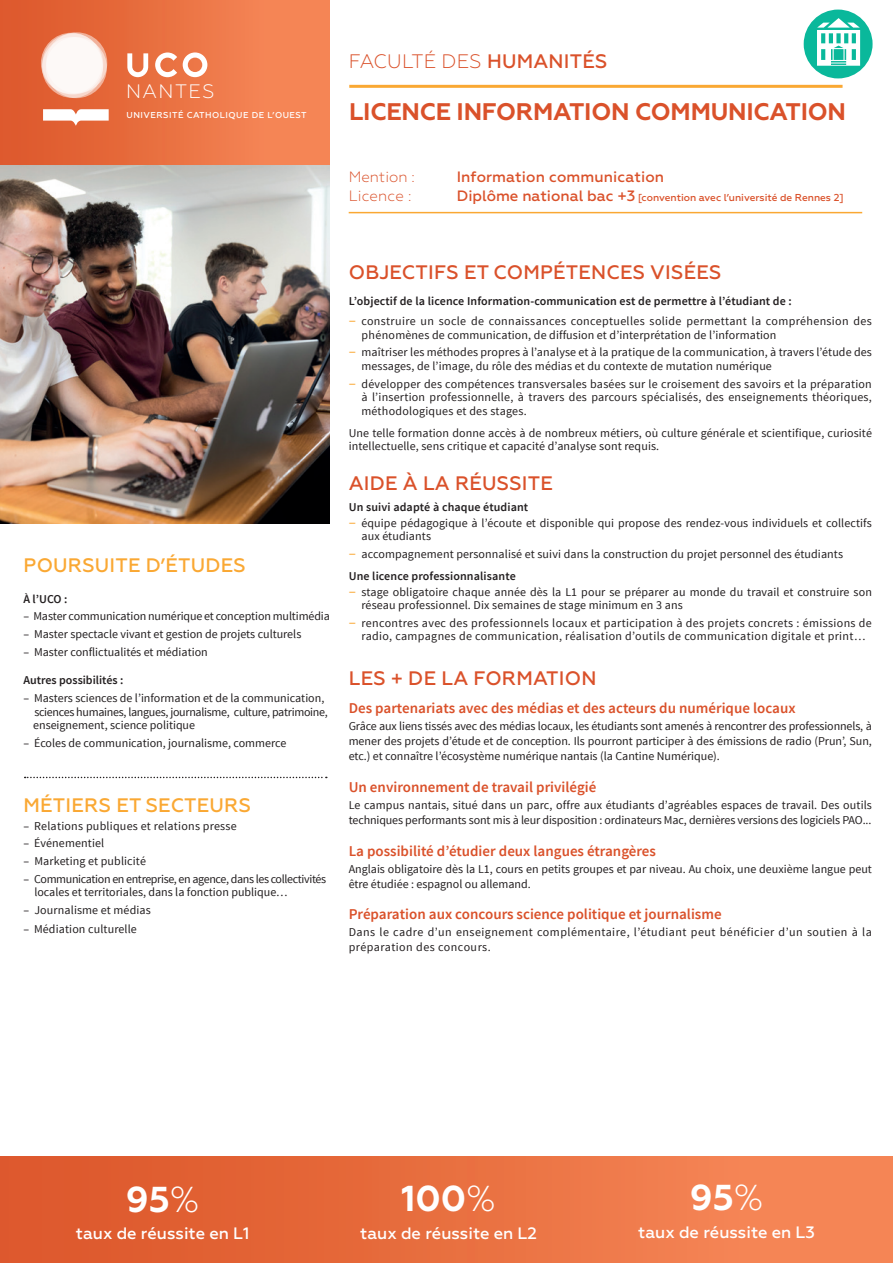
<style>
.page{position:relative;width:893px;height:1263px;background:#fff}
.page>*{position:absolute;margin:0;border:0;box-sizing:border-box;transform-origin:0 0}
.H3-chiffres_clés{font:700 36px "Geometria";color:#fff}
.H3-titredescform{font:700 24px "Geometria";letter-spacing:-.01em;color:#da512a}
.texte_courant_petit{font:500 19.5px "Geometria";letter-spacing:.01em;color:#da512a}
.H3-titredescform-2{font:500 19.5px "Geometria";letter-spacing:.01em;color:#da512a}
.H2_Fac{font:300 19.5px "Geometria";letter-spacing:.01em;color:#da512a}
.H3-titredescform-3{font:500 19.5px "Geometria";letter-spacing:.01em;color:#faa833}
.texte_courant{font:500 19.5px "Geometria";letter-spacing:.01em;color:#faa833}
.t1{font:300 19.5px "Geometria";letter-spacing:.075em;color:#fff}
.H3-chiffres_clés-2{font:500 16.5px "Geometria";color:#fff}
.chapo_txt-courant{font:600 15px "Source Sans Pro";color:#da512a}
.H2_domaine-mention-e{font:500 15px "Geometria";letter-spacing:.01em;color:#da512a}
.H2_domaine-mention-e-2{font:300 15px "Geometria";color:#da512a}
.texte_courant-2{font:12px/13.5px "Source Sans Pro";letter-spacing:.01em;color:#231f20}
.texte_courant-3{font:12px/15px "Source Sans Pro";letter-spacing:-.01em;color:#231f20}
.texte_courant-4{font:12px/13.5px "Source Sans Pro";letter-spacing:.03em;color:#231f20;text-align:center}
.texte_courant_petit-2{font:12px/13.5px "Source Sans Pro";letter-spacing:.01em;color:#231f20}
.chapo_txt-courant-2{font:600 12px "Source Sans Pro";letter-spacing:.01em;color:#231f20}
.texte_courant-5{font:12px/15px "Source Sans Pro";letter-spacing:.04em;color:#231f20}
.texte_courant-6{font:12px/13.5px "Source Sans Pro";letter-spacing:-.03em;color:#231f20}
.texte_courant-7{font:600 12px "Source Sans Pro";color:#231f20}
.H2_domaine-mention-e-3{font:500 10.05px "Geometria";color:#da512a}
.t2{font:500 8.55px "Geometria";letter-spacing:.055em;color:#fff}
.s1{font-weight:500}
.s2{font-size:15px}
.s3{font-size:15px;color:#faa833}
.s4{font-weight:300}
</style>
<div class="page">
<hr style="left:349px;top:212px;width:513px;height:1px;background:#faa833">
<hr style="left:349px;top:85px;width:493px;height:3px;background:#faa833">
<img style="left:0;top:165px;width:330px;height:359px">
<svg style="left:25px;top:777px;width:302px;height:1px"></svg>
<div style="left:0;top:1157px;width:893px;height:106px;background:linear-gradient(to right,#db5529,#f88a5a)"></div>
<div style="left:804px;top:10px;width:69px;height:68px;background:#0ab89b;border-radius:50%"></div>
<svg style="left:817px;top:18px;width:43px;height:48px"></svg>
<div style="left:0;top:0;width:330px;height:165px;background:linear-gradient(to right,#dc582b,#f88b5a)"></div>
<svg style="left:46px;top:32px;width:61px;height:61px"></svg>
<svg style="left:42px;top:33px;width:61px;height:62px"></svg>
<svg style="left:46px;top:37px;width:61px;height:61px"></svg>
<svg style="left:43px;top:109px;width:66px;height:17px"></svg>
<svg style="left:127px;top:53px;width:21px;height:24px"></svg>
<svg style="left:183px;top:52px;width:24px;height:25px"></svg>
<svg style="left:155px;top:52px;width:22px;height:25px"></svg>
<p class="t1" style="left:126px;top:80px;width:90px">NANTES</p>
<p class="t2" style="left:127px;top:110px;width:182px">UNIVERSITÉ CATHOLIQUE DE L’OUEST</p>
<p class="H2_Fac" style="left:349px;top:50px;width:260px">FACULTÉ DES <span class="s1">HUMANITÉS</span></p>
<p class="H3-titredescform" style="left:349px;top:97px;width:498px">LICENCE INFORMATION COMMUNICATION</p>
<p class="H2_domaine-mention-e-2" style="left:349px;top:168px;width:68px">Mention :</p>
<p class="H2_domaine-mention-e" style="left:457px;top:168px;width:209px">Information communication</p>
<p class="H2_domaine-mention-e-2" style="left:349px;top:187px;width:64px">Licence :</p>
<p class="H2_domaine-mention-e-3" style="left:457px;top:192px;width:388px"><span class="s2">Diplôme national bac +3</span> [convention avec l’université de Rennes 2]</p>
<p class="H3-titredescform-3" style="left:24px;top:554px;width:224px">POURSUITE D’ÉTUDES</p>
<p class="texte_courant-7" style="left:23px;top:591px;width:45px">À l’UCO :</p>
<p class="texte_courant-3" style="left:23px;top:609px;width:308px">– Master communication numérique et conception multimédia</p>
<p class="texte_courant-2" style="left:23px;top:628px;width:279px">– Master spectacle vivant et gestion de projets culturels</p>
<p class="texte_courant-2" style="left:23px;top:645px;width:186px">– Master conflictualités et médiation</p>
<p class="texte_courant-7" style="left:23px;top:673px;width:102px">Autres possibilités :</p>
<p class="texte_courant-2" style="left:33px;top:691px;width:296px;text-indent:-10px">– Masters sciences de l’information et de la communication, sciences humaines, langues, journalisme, culture, patrimoine, enseignement, science politique</p>
<p class="texte_courant-2" style="left:23px;top:736px;width:264px">– Écoles de communication, journalisme, commerce</p>
<p class="texte_courant" style="left:24px;top:793px;width:229px">MÉTIERS ET SECTEURS</p>
<p class="texte_courant-2" style="left:23px;top:819px;width:215px">– Relations publiques et relations presse</p>
<p class="texte_courant-2" style="left:23px;top:837px;width:82px">– Événementiel</p>
<p class="texte_courant-2" style="left:23px;top:854px;width:124px">– Marketing et publicité</p>
<p class="texte_courant-6" style="left:34px;top:872px;width:293px;text-indent:-11px">– Communication en entreprise, en agence, dans les collectivités locales et territoriales, dans la fonction publique…</p>
<p class="texte_courant-2" style="left:23px;top:903px;width:129px">– Journalisme et médias</p>
<p class="texte_courant-2" style="left:23px;top:923px;width:115px">– Médiation culturelle</p>
<p class="H3-titredescform-2" style="left:349px;top:261px;width:374px">OBJECTIFS ET COMPÉTENCES VISÉES</p>
<p class="chapo_txt-courant-2" style="left:349px;top:294px;width:445px">L’objectif de la licence Information-communication est de permettre à l’étudiant de :</p>
<p class="texte_courant-2" style="left:361px;top:315px;width:512px;text-indent:-13px"><span class="s3">–</span> construire un socle de connaissances conceptuelles solide permettant la compréhension des phénomènes de communication, de diffusion et d’interprétation de l’information</p>
<p class="texte_courant-2" style="left:361px;top:346px;width:512px;text-indent:-13px"><span class="s3">–</span> maîtriser les méthodes propres à l’analyse et à la pratique de la communication, à travers l’étude des messages, de l’image, du rôle des médias et du contexte de mutation numérique</p>
<p class="texte_courant-2" style="left:361px;top:377px;width:512px;text-align:justify;text-indent:-13px"><span class="s3">–</span> développer des compétences transversales basées sur le croisement des savoirs et la préparation à l’insertion professionnelle, à travers des parcours spécialisés, des enseignements théoriques, méthodologiques et des stages.</p>
<p class="texte_courant_petit-2" style="left:349px;top:426px;width:525px">Une telle formation donne accès à de nombreux métiers, où culture générale et scientifique, curiosité intellectuelle, sens critique et capacité d’analyse sont requis.</p>
<p class="texte_courant_petit" style="left:349px;top:472px;width:206px">AIDE À LA RÉUSSITE</p>
<p class="chapo_txt-courant-2" style="left:349px;top:499px;width:181px">Un suivi adapté à chaque étudiant</p>
<p class="texte_courant-2" style="left:361px;top:516px;width:512px;text-indent:-13px"><span class="s3">–</span> équipe pédagogique à l’écoute et disponible qui propose des rendez-vous individuels et collectifs aux étudiants</p>
<p class="texte_courant-2" style="left:349px;top:547px;width:496px"><span class="s3">–</span> accompagnement personnalisé et suivi dans la construction du projet personnel des étudiants</p>
<p class="chapo_txt-courant-2" style="left:349px;top:568px;width:169px">Une licence professionnalisante</p>
<p class="texte_courant-2" style="left:361px;top:585px;width:512px;text-indent:-13px"><span class="s3">–</span> stage obligatoire chaque année dès la L1 pour se préparer au monde du travail et construire son réseau professionnel. Dix semaines de stage minimum en 3 ans</p>
<p class="texte_courant-4" style="left:349px;top:616px;width:525px"><span class="s3">–</span> rencontres avec des professionnels locaux et participation à des projets concrets : émissions de radio, campagnes de communication, réalisation d’outils de communication digitale et print…</p>
<p class="texte_courant_petit" style="left:349px;top:667px;width:249px">LES + DE LA FORMATION</p>
<p class="chapo_txt-courant" style="left:349px;top:698px;width:448px">Des partenariats avec des médias et des acteurs du numérique locaux</p>
<p class="texte_courant-2" style="left:349px;top:719px;width:525px;line-height:15px;text-align:justify">Grâce aux liens tissés avec des médias locaux, les étudiants sont amenés à rencontrer des professionnels, à mener des projets d’étude et de conception. Ils pourront participer à des émissions de radio (Prun’, Sun, etc.) et connaître l’écosystème numérique nantais (la Cantine Numérique).</p>
<p class="chapo_txt-courant" style="left:349px;top:777px;width:249px">Un environnement de travail privilégié</p>
<p class="texte_courant-3" style="left:349px;top:798px;width:525px">Le campus nantais, situé dans un parc, offre aux étudiants d’agréables espaces de travail. Des outils techniques performants sont mis à leur disposition : ordinateurs Mac, dernières versions des logiciels PAO...</p>
<p class="chapo_txt-courant" style="left:349px;top:841px;width:309px">La possibilité d’étudier deux langues étrangères</p>
<p class="texte_courant-2" style="left:349px;top:861px;width:525px;line-height:15px">Anglais obligatoire dès la L1, cours en petits groupes et par niveau. Au choix, une deuxième langue peut être étudiée : espagnol ou allemand.</p>
<p class="chapo_txt-courant" style="left:349px;top:905px;width:374px">Préparation aux concours science politique et journalisme</p>
<p class="texte_courant-5" style="left:349px;top:925px;width:525px">Dans le cadre d’un enseignement complémentaire, l’étudiant peut bénéficier d’un soutien à la préparation des concours.</p>
<p class="H3-chiffres_clés" style="left:126px;top:1177px;width:75px">95<span class="s4">%</span></p>
<p class="H3-chiffres_clés-2" style="left:76px;top:1224px;width:175px">taux de réussite en L1</p>
<p class="H3-chiffres_clés" style="left:401px;top:1177px;width:96px">100<span class="s4">%</span></p>
<p class="H3-chiffres_clés-2" style="left:360px;top:1223px;width:178px">taux de réussite en L2</p>
<p class="H3-chiffres_clés" style="left:690px;top:1176px;width:75px">95<span class="s4">%</span></p>
<p class="H3-chiffres_clés-2" style="left:638px;top:1223px;width:178px">taux de réussite en L3</p>
</div>
